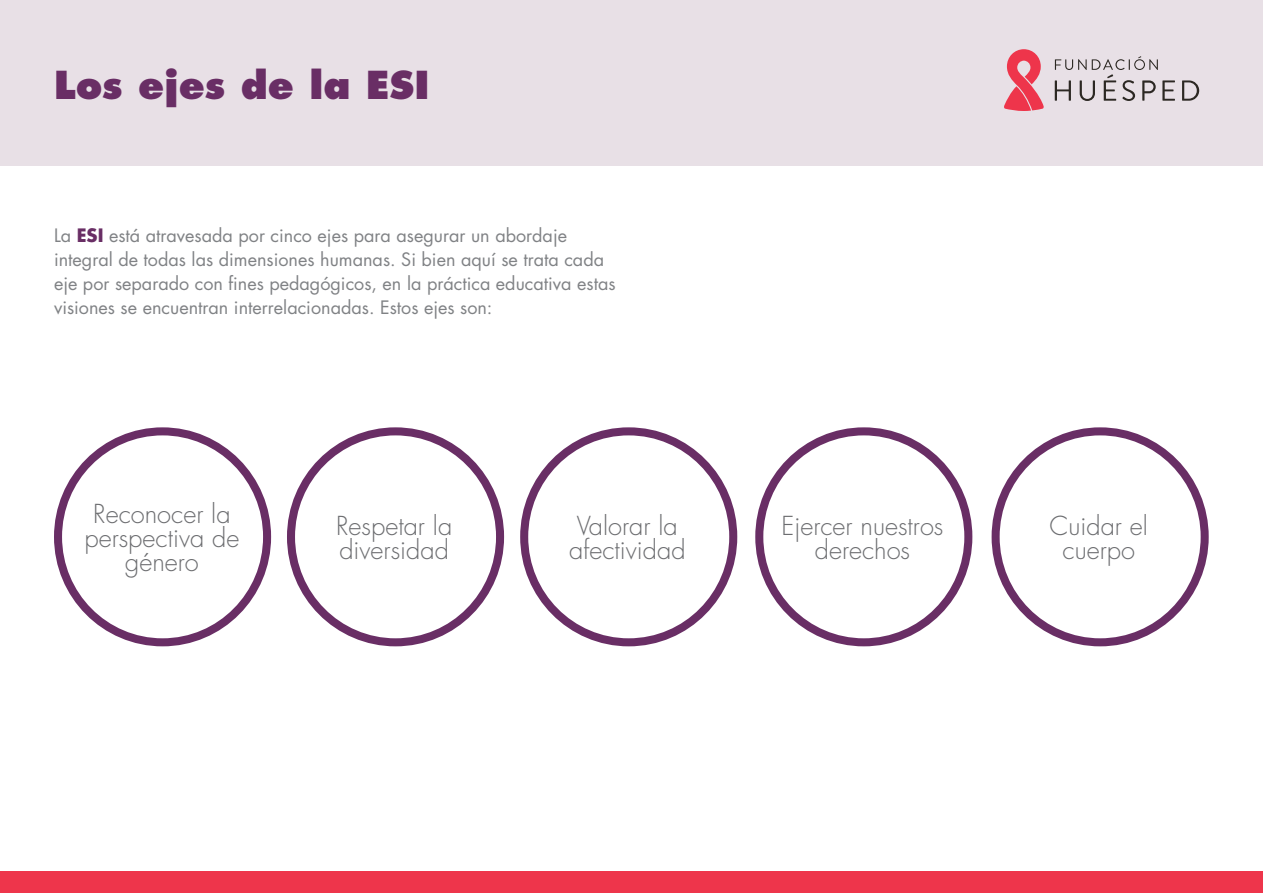
<style>
.page{position:relative;width:1263px;height:893px;background:#fff}
.page>*{position:absolute;margin:0;border:0;box-sizing:border-box;transform-origin:0 0}
.t1{font:800 37.5px "Futura Std";color:#692e65}
.t2{font:300 25.5px/24.2px "Futura Std";color:#6c6d70;text-align:center}
.t3{font:18px/24px "Futura Std";color:#808285}
.s1{font-weight:700;color:#692e65}
</style>
<div class="page">
<div style="left:1px;top:1px;width:1262px;height:165px;background:#e8e0e6"></div>
<div style="left:0;top:872px;width:1263px;height:21px;background:#ee354b"></div>
<div style="left:54px;top:427px;width:217px;height:219px;border:8px solid #692e65;border-radius:50%"></div>
<div style="left:287px;top:427px;width:217px;height:219px;border:8px solid #692e65;border-radius:50%"></div>
<div style="left:520px;top:427px;width:217px;height:219px;border:8px solid #692e65;border-radius:50%"></div>
<div style="left:755px;top:427px;width:217px;height:219px;border:8px solid #692e65;border-radius:50%"></div>
<div style="left:991px;top:427px;width:218px;height:219px;border:8px solid #692e65;border-radius:50%"></div>
<svg style="left:1004px;top:49px;width:40px;height:62px"></svg>
<svg style="left:1182px;top:80px;width:17px;height:21px"></svg>
<svg style="left:1055px;top:56px;width:120px;height:45px"></svg>
<h1 class="t1" style="left:54px;top:61px;width:377px">Los ejes de la ESI</h1>
<p class="t3" style="left:54px;top:224px;width:563px">La <span class="s1">ESI</span> está atravesada por cinco ejes para asegurar un abordaje integral de todas las dimensiones humanas. Si bien aquí se trata cada eje por separado con fines pedagógicos, en la práctica educativa estas visiones se encuentran interrelacionadas. Estos ejes son:</p>
<h2 class="t2" style="left:84px;top:503px;width:157px">Reconocer la perspectiva de género</h2>
<h2 class="t2" style="left:336px;top:515px;width:118px;text-align:left">Respetar la diversidad</h2>
<h2 class="t2" style="left:569px;top:515px;width:118px">Valorar la afectividad</h2>
<h2 class="t2" style="left:781px;top:515px;width:164px">Ejercer nuestros derechos</h2>
<h2 class="t2" style="left:1049px;top:515px;width:100px">Cuidar el cuerpo</h2>
</div>
